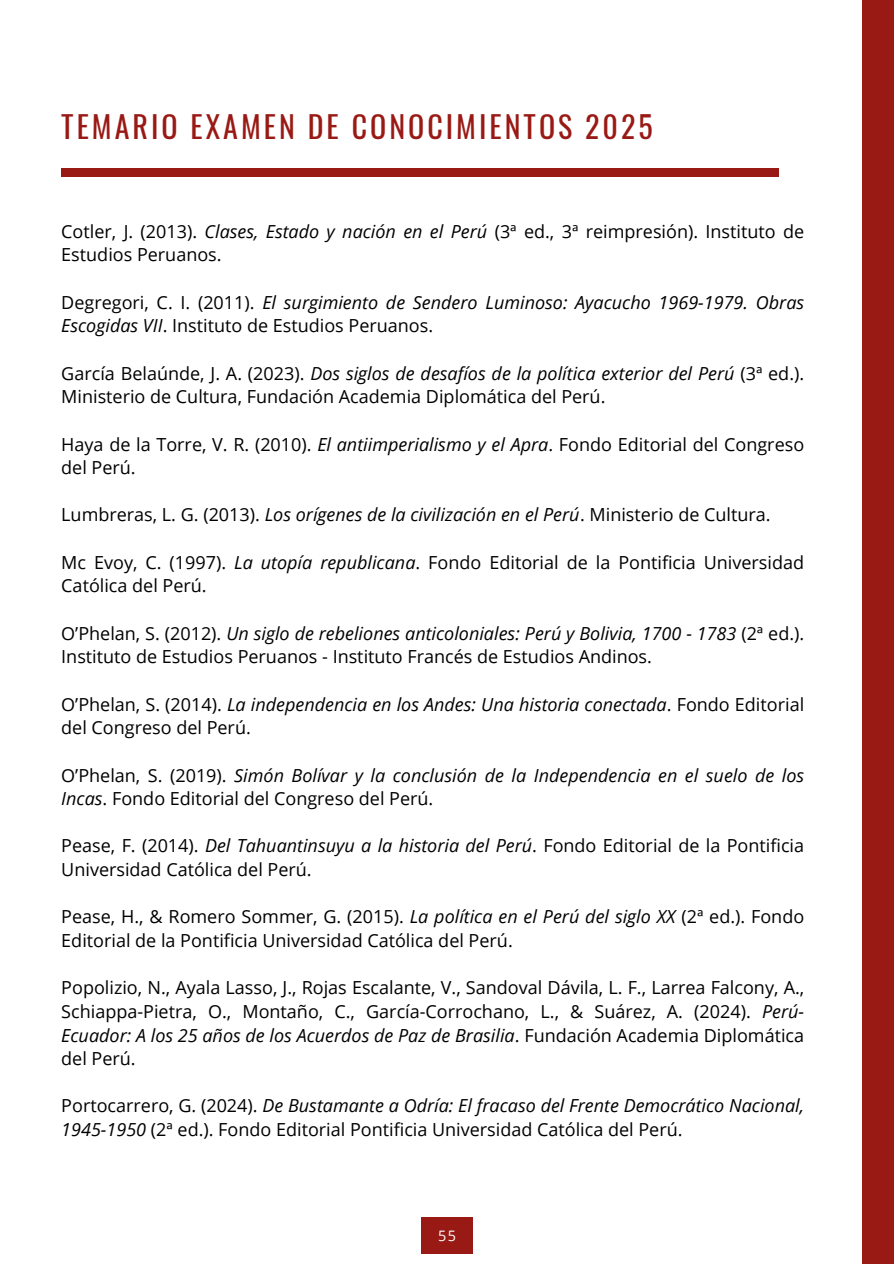
<style>
.page{position:relative;width:894px;height:1264px;background:#fff}
.page>*{position:absolute;margin:0;border:0;box-sizing:border-box;transform-origin:0 0}
.t1{font:30px "Oswald";letter-spacing:.1em;color:#991a15}
.t2{font:18px/23.7px "Open Sans";color:#000}
.t3{font:italic 18px/23.7px "Open Sans";color:#000}
.t4{font:14.4px "Open Sans";color:#fff}
.s1{font-style:italic}
.s2{font-style:normal}
</style>
<div class="page">
<div style="left:421px;top:1217px;width:51px;height:36px;background:#991a15"></div>
<div style="left:61px;top:168px;width:717px;height:8px;background:#991a15"></div>
<div style="left:862px;top:0;width:31px;height:1263px;background:#991a15"></div>
<p class="t1" style="left:61px;top:103px;width:592px">TEMARIO EXAMEN DE CONOCIMIENTOS 2025</p>
<p class="t2" style="left:61px;top:219px;width:744px">Cotler, J. (2013). <span class="s1">Clases, Estado y nación en el Perú</span> (3ª ed., 3ª reimpresión). Instituto de<br>Estudios Peruanos.</p>
<p class="t3" style="left:61px;top:290px;width:744px"><span class="s2">Degregori, C. I. (2011).</span> El surgimiento de Sendero Luminoso: Ayacucho 1969-1979. Obras<br>Escogidas VII<span class="s2">. Instituto de Estudios Peruanos.</span></p>
<p class="t2" style="left:61px;top:361px;width:744px">García Belaúnde, J. A. (2023). <span class="s1">Dos siglos de desafíos de la política exterior del Perú</span> (3ª ed.).<br>Ministerio de Cultura, Fundación Academia Diplomática del Perú.</p>
<p class="t2" style="left:61px;top:432px;width:744px">Haya de la Torre, V. R. (2010). <span class="s1">El antiimperialismo y el Apra</span>. Fondo Editorial del Congreso del Perú.</p>
<p class="t2" style="left:61px;top:502px;width:710px">Lumbreras, L. G. (2013). <span class="s1">Los orígenes de la civilización en el Perú</span>. Ministerio de Cultura.</p>
<p class="t2" style="left:61px;top:550px;width:744px">Mc Evoy, C. (1997). <span class="s1">La utopía republicana</span>. Fondo Editorial de la Pontificia Universidad<br>Católica del Perú.</p>
<p class="t2" style="left:61px;top:621px;width:744px">O’Phelan, S. (2012). <span class="s1">Un siglo de rebeliones anticoloniales: Perú y Bolivia, 1700 - 1783</span> (2ª ed.).<br>Instituto de Estudios Peruanos - Instituto Francés de Estudios Andinos.</p>
<p class="t2" style="left:61px;top:691px;width:744px">O’Phelan, S. (2014). <span class="s1">La independencia en los Andes: Una historia conectada</span>. Fondo Editorial del Congreso del Perú.</p>
<p class="t3" style="left:61px;top:762px;width:744px"><span class="s2">O’Phelan, S. (2019).</span> Simón Bolívar y la conclusión de la Independencia en el suelo de los<br>Incas<span class="s2">. Fondo Editorial del Congreso del Perú.</span></p>
<p class="t2" style="left:61px;top:833px;width:744px">Pease, F. (2014). <span class="s1">Del Tahuantinsuyu a la historia del Perú</span>. Fondo Editorial de la Pontificia<br>Universidad Católica del Perú.</p>
<p class="t2" style="left:61px;top:904px;width:744px">Pease, H., &amp; Romero Sommer, G. (2015). <span class="s1">La política en el Perú del siglo XX</span> (2ª ed.). Fondo<br>Editorial de la Pontificia Universidad Católica del Perú.</p>
<p class="t2" style="left:61px;top:975px;width:744px;text-align:justify">Popolizio, N., Ayala Lasso, J., Rojas Escalante, V., Sandoval Dávila, L. F., Larrea Falcony, A., Schiappa-Pietra, O., Montaño, C., García-Corrochano, L., &amp; Suárez, A. (2024). <span class="s1">Perú-Ecuador: A los 25 años de los Acuerdos de Paz de Brasilia</span>. Fundación Academia Diplomática del Perú.</p>
<p class="t2" style="left:61px;top:1093px;width:744px">Portocarrero, G. (2024). <span class="s1">De Bustamante a Odría: El fracaso del Frente Democrático Nacional,<br>1945-1950</span> (2ª ed.). Fondo Editorial Pontificia Universidad Católica del Perú.</p>
<h1 class="t4" style="left:438px;top:1225px;width:19px">55</h1>
</div>
